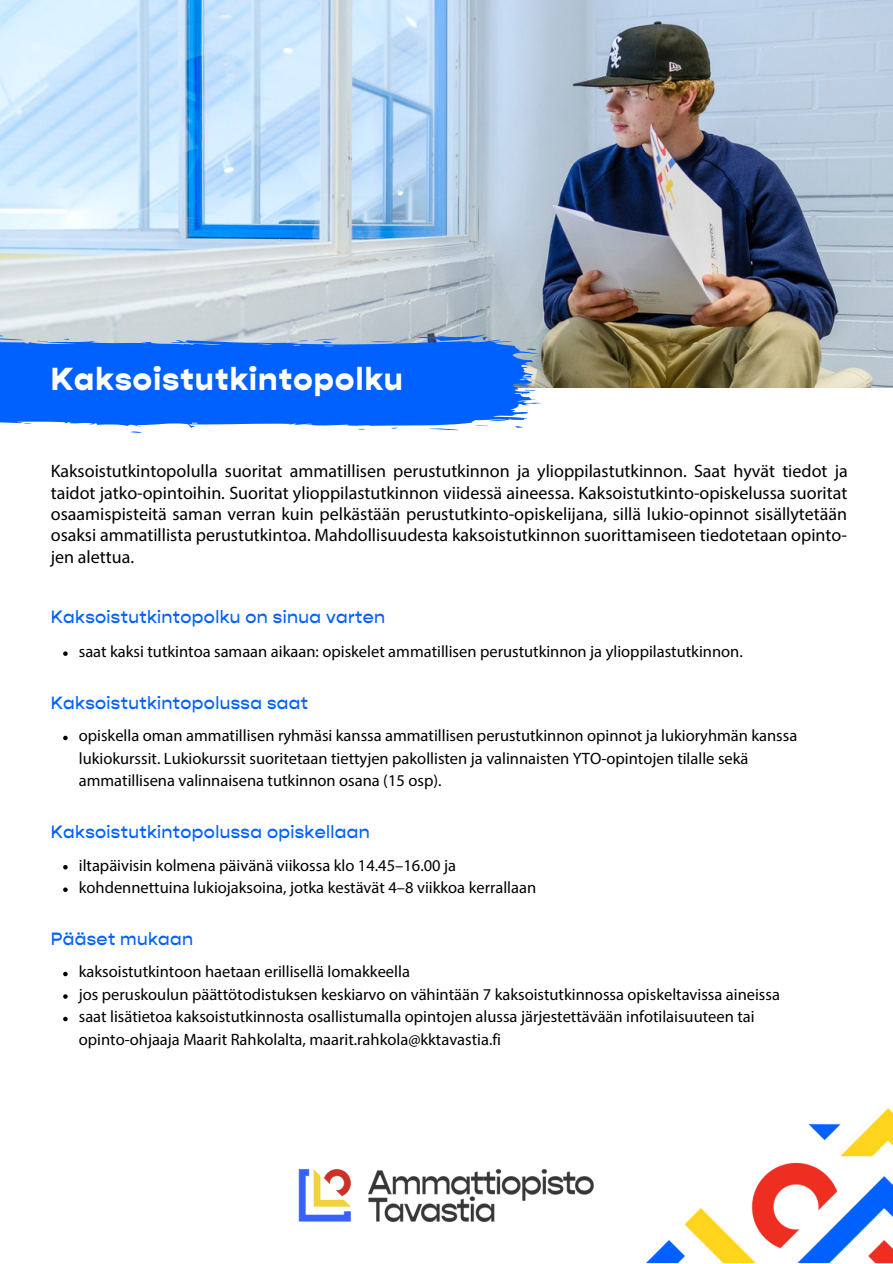
<style>
.page{position:relative;width:893px;height:1264px;background:#fff}
.page>*{position:absolute;margin:0;border:0;box-sizing:border-box;transform-origin:0 0}
.t1{font:900 32.25px "Gopher";letter-spacing:.04em;color:#fff}
.t2{font:18px/21.3px "Myriad Pro";color:#000;text-align:justify}
.t3{font:500 18px "Gopher";letter-spacing:.02em;color:#0061ff}
.t4{font:16.5px/22.5px "Myriad Pro";color:#000}
</style>
<div class="page">
<img style="left:0;top:0;width:892px;height:388px">
<svg style="left:0;top:327px;width:548px;height:106px;background:#3982f6"></svg>
<img style="left:647px;top:1108px;width:245px;height:154px">
<img style="left:298px;top:1169px;width:296px;height:53px">
<svg style="left:63px;top:651px;width:5px;height:5px"></svg>
<svg style="left:63px;top:735px;width:5px;height:5px"></svg>
<svg style="left:63px;top:865px;width:5px;height:4px"></svg>
<svg style="left:63px;top:887px;width:5px;height:5px"></svg>
<svg style="left:63px;top:971px;width:5px;height:5px"></svg>
<svg style="left:63px;top:994px;width:5px;height:4px"></svg>
<svg style="left:63px;top:1016px;width:5px;height:5px"></svg>
<p class="t1" style="left:51px;top:359px;width:353px">Kaksoistutkintopolku</p>
<p class="t2" style="left:51px;top:462px;width:798px">Kaksoistutkintopolulla suoritat ammatillisen perustutkinnon ja ylioppilastutkinnon. Saat hyvät tiedot ja taidot jatko-opintoihin. Suoritat ylioppilastutkinnon viidessä aineessa. Kaksoistutkinto-opiskelussa suoritat osaamispisteitä saman verran kuin pelkästään perustutkinto-opiskelijana, sillä lukio-opinnot sisällytetään osaksi ammatillista perustutkintoa. Mahdollisuudesta kaksoistutkinnon suorittamiseen tiedotetaan opinto&shy;jen alettua.</p>
<p class="t3" style="left:51px;top:605px;width:336px">Kaksoistutkintopolku on sinua varten</p>
<p class="t4" style="left:79px;top:641px;width:665px">saat kaksi tutkintoa samaan aikaan: opiskelet ammatillisen perustutkinnon ja ylioppilastutkinnon.</p>
<p class="t3" style="left:51px;top:691px;width:259px">Kaksoistutkintopolussa saat</p>
<p class="t4" style="left:79px;top:726px;width:720px">opiskella oman ammatillisen ryhmäsi kanssa ammatillisen perustutkinnon opinnot ja lukioryhmän kanssa lukiokurssit. Lukiokurssit suoritetaan tiettyjen pakollisten ja valinnaisten YTO-opintojen tilalle sekä ammatillisena valinnaisena tutkinnon osana (15 osp).</p>
<p class="t3" style="left:51px;top:820px;width:320px">Kaksoistutkintopolussa opiskellaan</p>
<p class="t4" style="left:79px;top:855px;width:379px">iltapäivisin kolmena päivänä viikossa klo 14.45–16.00 ja</p>
<p class="t4" style="left:79px;top:877px;width:459px">kohdennettuina lukiojaksoina, jotka kestävät 4–8 viikkoa kerrallaan</p>
<p class="t3" style="left:51px;top:927px;width:144px">Pääset mukaan</p>
<p class="t4" style="left:79px;top:962px;width:332px">kaksoistutkintoon haetaan erillisellä lomakkeella</p>
<p class="t4" style="left:79px;top:984px;width:702px">jos peruskoulun päättötodistuksen keskiarvo on vähintään 7 kaksoistutkinnossa opiskeltavissa aineissa</p>
<p class="t4" style="left:79px;top:1007px;width:677px">saat lisätietoa kaksoistutkinnosta osallistumalla opintojen alussa järjestettävään infotilaisuuteen tai opinto-ohjaaja Maarit Rahkolalta, maarit.rahkola@kktavastia.fi</p>
</div>
